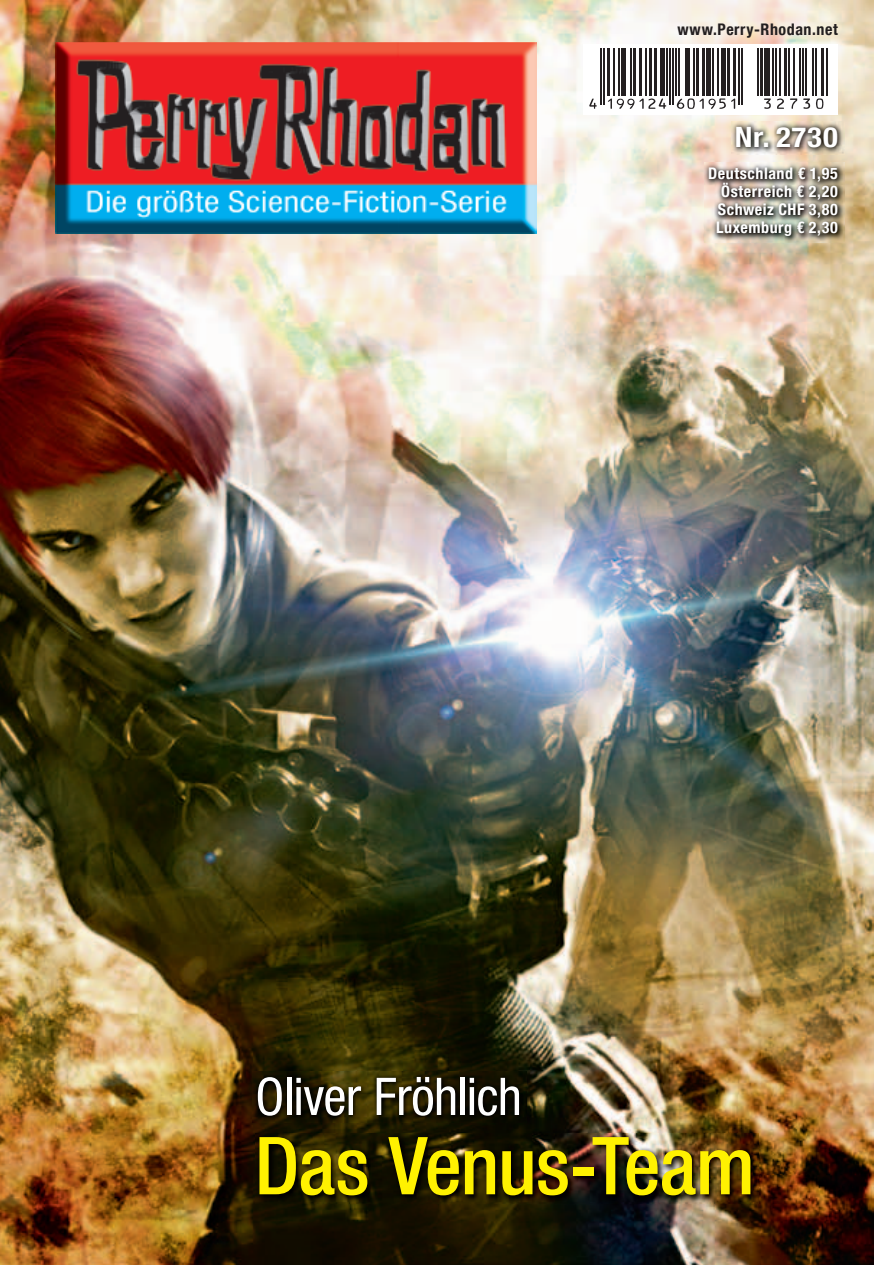
<style>
.page{position:relative;width:874px;height:1265px;background:#fff}
.page>*{position:absolute;margin:0;border:0;box-sizing:border-box;transform-origin:0 0}
.t1{font:500 condensed 80px "Helvetica Neue LT Pro";letter-spacing:-.015em;color:#fff101}
.t2{font:condensed 52px "Helvetica Neue LT Pro";letter-spacing:-.015em;color:#fff}
.t3{font:700 condensed 28px "Helvetica Neue LT Com";letter-spacing:.025em;color:#fff;scale:1.1 1}
.t4{font:700 condensed 16px/18px "Helvetica Neue LT Com";letter-spacing:.035em;color:#fff;text-align:right}
.t5{font:700 condensed 16px "Helvetica Neue LT Com";letter-spacing:.035em;color:#231f20}
</style>
<div class="page">
<img style="left:0;top:0;width:873px;height:1264px">
<img style="left:56px;top:42px;width:480px;height:191px">
<svg style="left:583px;top:44px;width:254px;height:70px"></svg>
<hr style="left:599px;top:48px;width:2px;height:57px;background:#231f20">
<hr style="left:602px;top:48px;width:2px;height:57px;background:#231f20">
<hr style="left:607px;top:48px;width:3px;height:47px;background:#231f20">
<hr style="left:613px;top:48px;width:1px;height:47px;background:#231f20">
<hr style="left:617px;top:48px;width:2px;height:47px;background:#231f20">
<div style="left:620px;top:48px;width:5px;height:47px;background:#231f20"></div>
<hr style="left:629px;top:48px;width:2px;height:47px;background:#231f20">
<hr style="left:632px;top:48px;width:3px;height:47px;background:#231f20">
<hr style="left:638px;top:48px;width:3px;height:47px;background:#231f20">
<hr style="left:644px;top:48px;width:2px;height:47px;background:#231f20">
<hr style="left:649px;top:48px;width:3px;height:47px;background:#231f20">
<hr style="left:653px;top:48px;width:3px;height:47px;background:#231f20">
<div style="left:659px;top:48px;width:5px;height:47px;background:#231f20"></div>
<hr style="left:665px;top:48px;width:2px;height:47px;background:#231f20">
<hr style="left:668px;top:48px;width:2px;height:57px;background:#231f20">
<hr style="left:671px;top:48px;width:2px;height:57px;background:#231f20">
<hr style="left:674px;top:48px;width:2px;height:47px;background:#231f20">
<hr style="left:677px;top:48px;width:2px;height:47px;background:#231f20">
<hr style="left:685px;top:48px;width:4px;height:47px;background:#231f20">
<hr style="left:692px;top:48px;width:2px;height:47px;background:#231f20">
<hr style="left:695px;top:48px;width:3px;height:47px;background:#231f20">
<hr style="left:701px;top:48px;width:3px;height:47px;background:#231f20">
<hr style="left:706px;top:48px;width:4px;height:47px;background:#231f20">
<hr style="left:712px;top:48px;width:1px;height:47px;background:#231f20">
<hr style="left:716px;top:48px;width:2px;height:47px;background:#231f20">
<hr style="left:721px;top:48px;width:4px;height:47px;background:#231f20">
<hr style="left:727px;top:48px;width:3px;height:47px;background:#231f20">
<hr style="left:733px;top:48px;width:3px;height:47px;background:#231f20">
<hr style="left:737px;top:48px;width:2px;height:57px;background:#231f20">
<hr style="left:740px;top:48px;width:2px;height:57px;background:#231f20">
<hr style="left:756px;top:48px;width:1px;height:47px;background:#231f20">
<hr style="left:759px;top:48px;width:3px;height:47px;background:#231f20">
<div style="left:764px;top:48px;width:5px;height:47px;background:#231f20"></div>
<hr style="left:771px;top:48px;width:1px;height:47px;background:#231f20">
<hr style="left:774px;top:48px;width:1px;height:47px;background:#231f20">
<hr style="left:779px;top:48px;width:1px;height:47px;background:#231f20">
<hr style="left:783px;top:48px;width:3px;height:47px;background:#231f20">
<hr style="left:788px;top:48px;width:1px;height:47px;background:#231f20">
<hr style="left:792px;top:48px;width:1px;height:47px;background:#231f20">
<hr style="left:798px;top:48px;width:1px;height:47px;background:#231f20">
<hr style="left:801px;top:48px;width:1px;height:47px;background:#231f20">
<hr style="left:804px;top:48px;width:1px;height:47px;background:#231f20">
<hr style="left:812px;top:48px;width:1px;height:47px;background:#231f20">
<hr style="left:815px;top:48px;width:1px;height:47px;background:#231f20">
<hr style="left:821px;top:48px;width:2px;height:47px;background:#231f20">
<hr style="left:825px;top:48px;width:1px;height:47px;background:#231f20">
<svg style="left:589px;top:98px;width:7px;height:11px"></svg>
<svg style="left:607px;top:98px;width:59px;height:11px"></svg>
<svg style="left:676px;top:98px;width:58px;height:11px"></svg>
<svg style="left:763px;top:98px;width:7px;height:11px"></svg>
<svg style="left:776px;top:98px;width:7px;height:11px"></svg>
<svg style="left:789px;top:98px;width:20px;height:11px"></svg>
<svg style="left:815px;top:98px;width:8px;height:11px"></svg>
<img style="left:703px;top:162px;width:141px;height:81px">
<img style="left:731px;top:121px;width:113px;height:33px">
<img style="left:253px;top:1071px;width:273px;height:51px">
<img style="left:255px;top:1133px;width:503px;height:70px">
<p class="t5" style="left:677px;top:20px;width:162px">www.Perry-Rhodan.net</p>
<h3 class="t3" style="left:734px;top:120px;width:95px">Nr. 2730</h3>
<p class="t4" style="left:707px;top:164px;width:131px">Deutschland € 1,95<br>Österreich € 2,20<br>Schweiz CHF 3,80<br>Luxemburg € 2,30</p>
<h2 class="t2" style="left:255px;top:1065px;width:268px">Oliver Fröhlich</h2>
<h1 class="t1" style="left:255px;top:1118px;width:501px">Das Venus-Team</h1>
</div>
